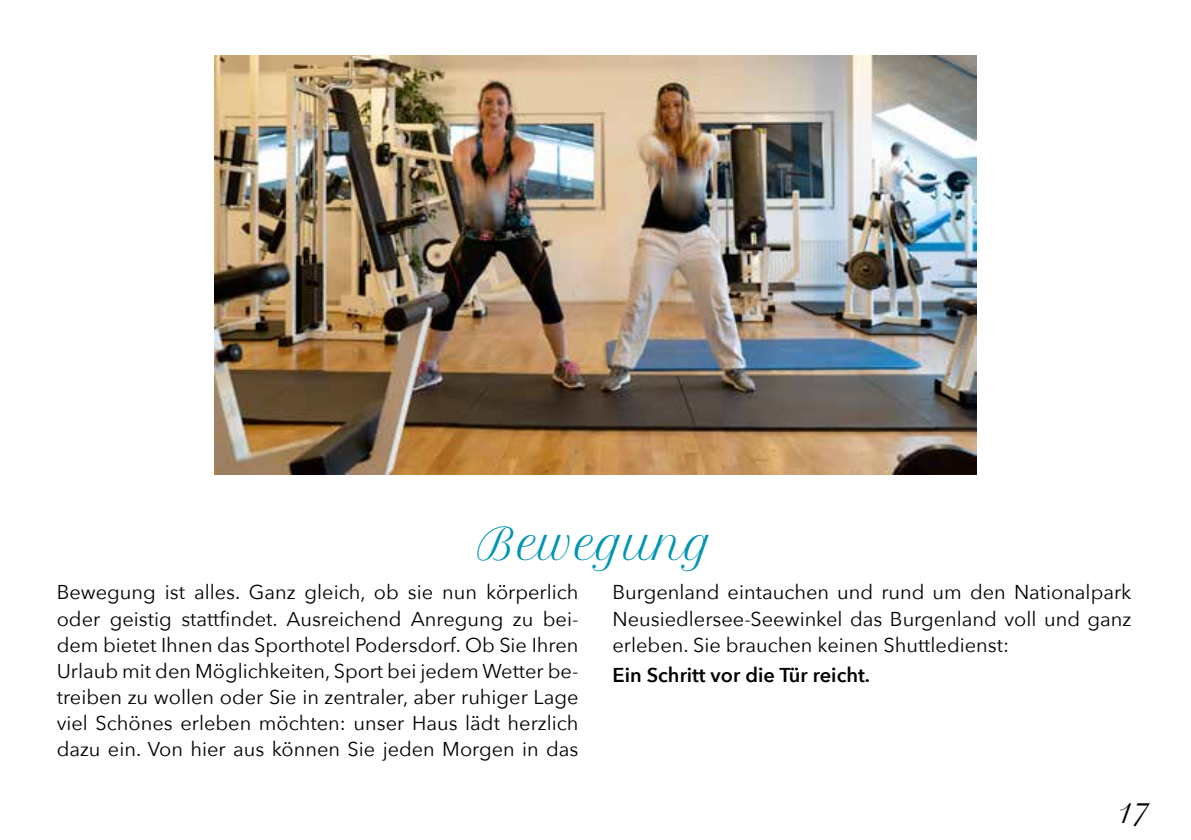
<style>
.page{position:relative;width:1191px;height:840px;background:#fff}
.page>*{position:absolute;margin:0;border:0;box-sizing:border-box;transform-origin:0 0}
.t1{font:42.2px "Petit Formal Script";color:#0095b4}
.t2{font:28px "Petit Formal Script";color:#000}
.t3{font:20px/26px "Avenir Next";color:#000;text-align:justify}
.t4{font:600 20px "Avenir Next";color:#000}
</style>
<div class="page">
<img style="left:214px;top:55px;width:762px;height:419px">
<h1 class="t1" style="left:477px;top:517px;width:238px">Bewegung</h1>
<p class="t3" style="left:57px;top:578px;width:523px">Bewegung ist alles. Ganz gleich, ob sie nun körperlich oder geistig stattfindet. Ausreichend Anregung zu bei&shy;dem bietet Ihnen das Sporthotel Podersdorf. Ob Sie Ihren Urlaub mit den Möglichkeiten, Sport bei jedem Wetter be&shy;treiben zu wollen oder Sie in zentraler, aber ruhiger Lage viel Schönes erleben möchten: unser Haus lädt herzlich dazu ein. Von hier aus können Sie jeden Morgen in das</p>
<p class="t3" style="left:612px;top:578px;width:520px">Burgenland eintauchen und rund um den Nationalpark Neusiedlersee-Seewinkel das Burgenland voll und ganz erleben. Sie brauchen keinen Shuttledienst:</p>
<p class="t4" style="left:612px;top:657px;width:259px">Ein Schritt vor die Tür reicht.</p>
<h2 class="t2" style="left:1117px;top:794px;width:33px">17</h2>
</div>
